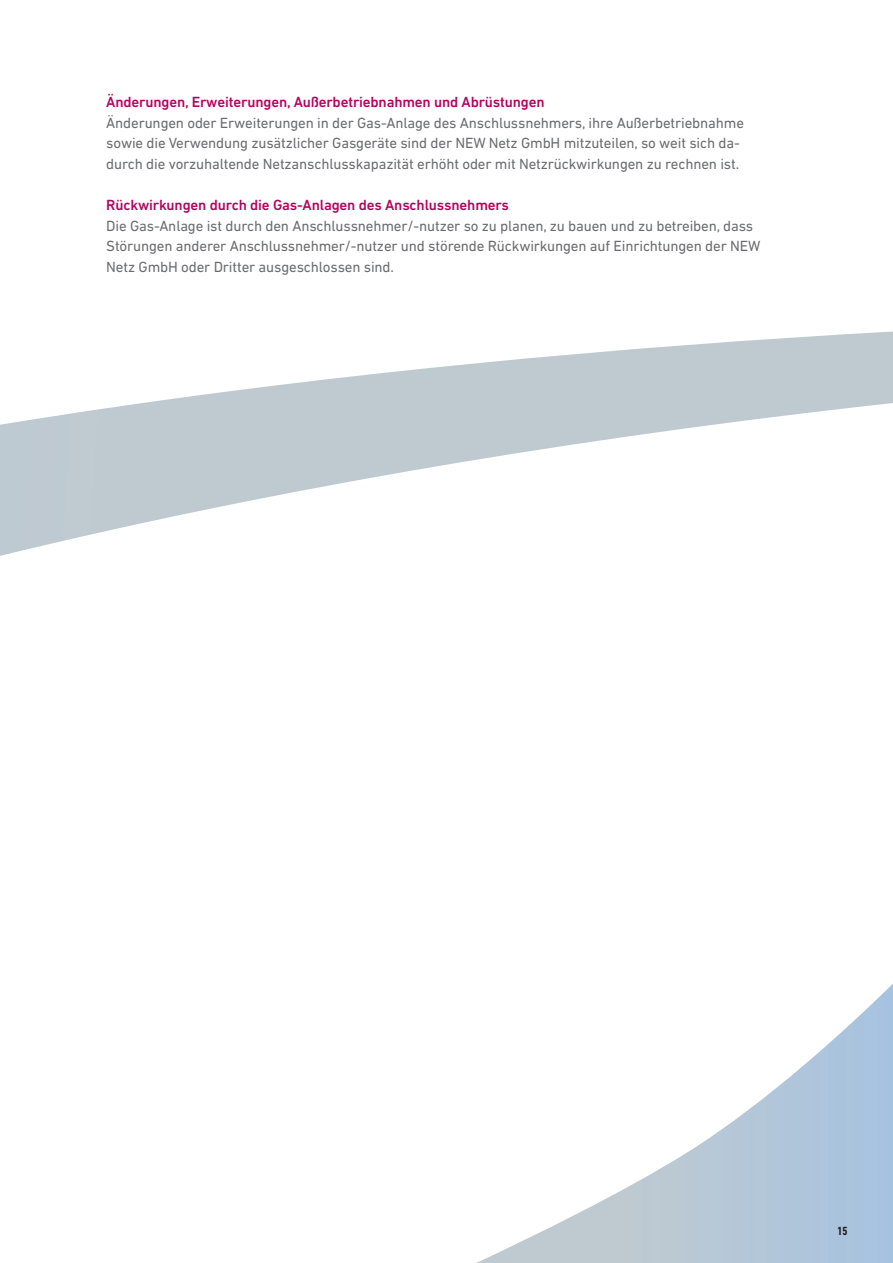
<style>
.page{position:relative;width:893px;height:1263px;background:#fff}
.page>*{position:absolute;margin:0;border:0;box-sizing:border-box;transform-origin:0 0}
.t1{font:15px/20.7px "DIN Next LT Pro";letter-spacing:-.01em;color:#6c6d70}
.t2{font:500 15px "DIN Next LT Pro";letter-spacing:-.01em;color:#b6025e}
.t3{font:700 condensed 12px "DIN Next LT Pro";color:#231f20}
</style>
<div class="page">
<svg style="left:477px;top:984px;width:416px;height:279px"></svg>
<svg style="left:0;top:331px;width:893px;height:225px"></svg>
<p class="t2" style="left:106px;top:93px;width:440px">Änderungen, Erweiterungen, Außerbetriebnahmen und Abrüstungen</p>
<p class="t1" style="left:106px;top:112px;width:639px">Änderungen oder Erweiterungen in der Gas-Anlage des Anschlussnehmers, ihre Außerbetriebnahme sowie die Verwendung zusätzlicher Gasgeräte sind der NEW Netz GmbH mitzuteilen, so weit sich da&shy;durch die vorzuhaltende Netzanschlusskapazität erhöht oder mit Netzrückwirkungen zu rechnen ist.</p>
<p class="t2" style="left:106px;top:196px;width:404px">Rückwirkungen durch die Gas-Anlagen des Anschlussnehmers</p>
<p class="t1" style="left:106px;top:215px;width:656px">Die Gas-Anlage ist durch den Anschlussnehmer/-nutzer so zu planen, zu bauen und zu betreiben, dass<br>Störungen anderer Anschlussnehmer/-nutzer und störende Rückwirkungen auf Einrichtungen der NEW<br>Netz GmbH oder Dritter ausgeschlossen sind.</p>
<p class="t3" style="left:838px;top:1224px;width:11px">15</p>
</div>
